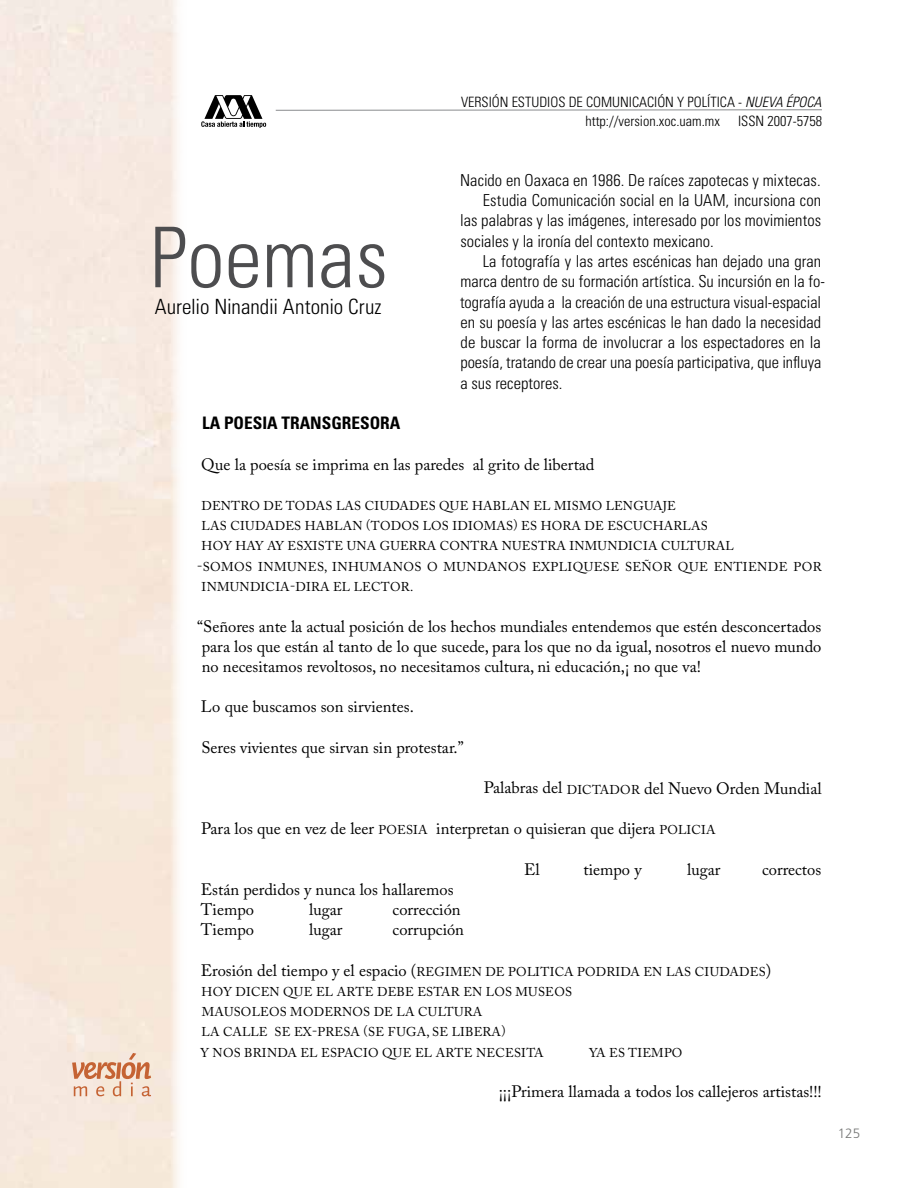
<style>
.page{position:relative;width:918px;height:1188px;background:#fff}
.page>*{position:absolute;margin:0;border:0;box-sizing:border-box;transform-origin:0 0}
.t1{font:300 condensed 83.85px "Univers LT Std";color:#4d4d4f}
.t2{font:300 condensed 21px "Univers LT Std";letter-spacing:-.01em;color:#000}
.t3{font:700 condensed 17.25px "Univers LT Std";color:#000}
.t4{font:16.5px/20.2px "Adobe Caslon Pro";color:#000;text-align:justify}
.t5{font:300 condensed 16.5px/20.2px "Univers LT Std";color:#000}
.t6{font:300 condensed 14.25px "Univers LT Std";color:#000}
.t7{font:300 13.5px "Frutiger LT Std";color:#777877}
.t8{font:12.75px/20.2px "Adobe Caslon Pro";letter-spacing:.02em;color:#000}
.s1{font-style:italic}
.s2{font-size:12.75px}
.s3{font-size:16.5px}
</style>
<div class="page">
<svg style="left:132px;top:0;width:135px;height:1188px"></svg>
<svg style="left:72px;top:1053px;width:79px;height:43px;background:#e7c1ab"></svg>
<svg style="left:201px;top:95px;width:65px;height:33px"></svg>
<svg style="left:275px;top:109px;width:547px;height:2px"></svg>
<p class="t6" style="left:461px;top:94px;width:362px">Versión Estudios de Comunicación y Política - <span class="s1">NUEVA ÉPOCA</span></p>
<p class="t6" style="left:585px;top:113px;width:136px">http://version.xoc.uam.mx</p>
<p class="t6" style="left:738px;top:113px;width:85px">ISSN 2007-5758</p>
<h1 class="t1" style="left:150px;top:207px;width:240px">Poemas</h1>
<p class="t2" style="left:155px;top:294px;width:228px">Aurelio Ninandii Antonio Cruz</p>
<p class="t5" style="left:483px;top:170px;width:340px;text-indent:-23px">Nacido en Oaxaca en 1986. De raíces zapotecas y mixtecas.<br>Estudia Comunicación social en la UAM</p>
<p class="t5" style="left:460px;top:190px;width:362px;text-align:justify;text-indent:265px">, incursiona con las palabras y las imágenes, interesado por los movimientos sociales y la ironía del contexto mexicano.</p>
<p class="t5" style="left:460px;top:251px;width:367px;text-indent:23px">La fotografía y las artes escénicas han dejado una gran marca dentro de su formación artística. Su incursión en la fo&shy;tografía ayuda a la creación de una estructura visual-espacial en su poesía y las artes escénicas le han dado la necesidad de buscar la forma de involucrar a los espectadores en la poesía, tratando de crear una poesía participativa, que influya a sus receptores.</p>
<p class="t3" style="left:202px;top:412px;width:200px">LA POESIA TRANSGRESORA</p>
<p class="t4" style="left:201px;top:454px;width:395px">Que la poesía se imprima en las paredes al grito de libertad</p>
<p class="t8" style="left:202px;top:495px;width:476px">DENTRO DE TODAS LAS CIUDADES QUE HABLAN EL MISMO LENGUAJE</p>
<p class="t8" style="left:202px;top:516px;width:508px">LAS CIUDADES HABLAN (TODOS LOS IDIOMAS) ES HORA DE ESCUCHARLAS</p>
<p class="t8" style="left:202px;top:536px;width:534px">HOY HAY AY ESXISTE UNA GUERRA CONTRA NUESTRA INMUNDICIA CULTURAL</p>
<p class="t8" style="left:197px;top:556px;width:626px">-SOMOS INMUNES, INHUMANOS O MUNDANOS EXPLIQUESE SEÑOR QUE ENTIENDE POR</p>
<p class="t8" style="left:202px;top:576px;width:213px">INMUNDICIA-DIRA EL LECTOR.</p>
<p class="t4" style="left:197px;top:616px;width:626px">“Señores ante la actual posición de los hechos mundiales entendemos que estén desconcertados para los que están al tanto de lo que sucede, para los que no da igual, nosotros el nuevo mundo no necesitamos revoltosos, no necesitamos cultura, ni educación,¡ no que va!</p>
<p class="t4" style="left:201px;top:697px;width:215px">Lo que buscamos son sirvientes.</p>
<p class="t4" style="left:201px;top:737px;width:264px">Seres vivientes que sirvan sin protestar.”</p>
<p class="t4" style="left:484px;top:778px;width:339px">Palabras del <span class="s2">DICTADOR</span> del Nuevo Orden Mundial</p>
<p class="t4" style="left:201px;top:818px;width:516px">Para los que en vez de leer <span class="s2">POESIA</span> interpretan o quisieran que dijera <span class="s2">POLICIA</span></p>
<p class="t4" style="left:524px;top:859px;width:17px">El</p>
<p class="t4" style="left:584px;top:859px;width:60px">tiempo y</p>
<p class="t4" style="left:687px;top:859px;width:35px">lugar</p>
<p class="t4" style="left:762px;top:859px;width:61px">correctos</p>
<p class="t4" style="left:201px;top:879px;width:254px">Están perdidos y nunca los hallaremos<br>Tiempo</p>
<p class="t4" style="left:309px;top:899px;width:35px">lugar</p>
<p class="t4" style="left:393px;top:899px;width:69px">corrección</p>
<p class="t4" style="left:201px;top:919px;width:55px">Tiempo</p>
<p class="t4" style="left:309px;top:919px;width:35px">lugar</p>
<p class="t4" style="left:393px;top:919px;width:73px">corrupción</p>
<p class="t8" style="left:201px;top:961px;width:572px"><span class="s3">Erosión del tiempo y el espacio (</span>REGIMEN DE POLITICA PODRIDA EN LAS CIUDADES<span class="s3">)<br></span>HOY DICEN QUE EL ARTE DEBE ESTAR EN LOS MUSEOS<br>MAUSOLEOS MODERNOS DE LA CULTURA<br>LA CALLE SE EX-PRESA (SE FUGA, SE LIBERA)<br>Y NOS BRINDA EL ESPACIO QUE EL ARTE NECESITA</p>
<p class="t8" style="left:589px;top:1042px;width:95px">YA ES TIEMPO</p>
<p class="t4" style="left:499px;top:1081px;width:325px">¡¡¡Primera llamada a todos los callejeros artistas!!!</p>
<p class="t7" style="left:838px;top:1125px;width:24px">125</p>
</div>
